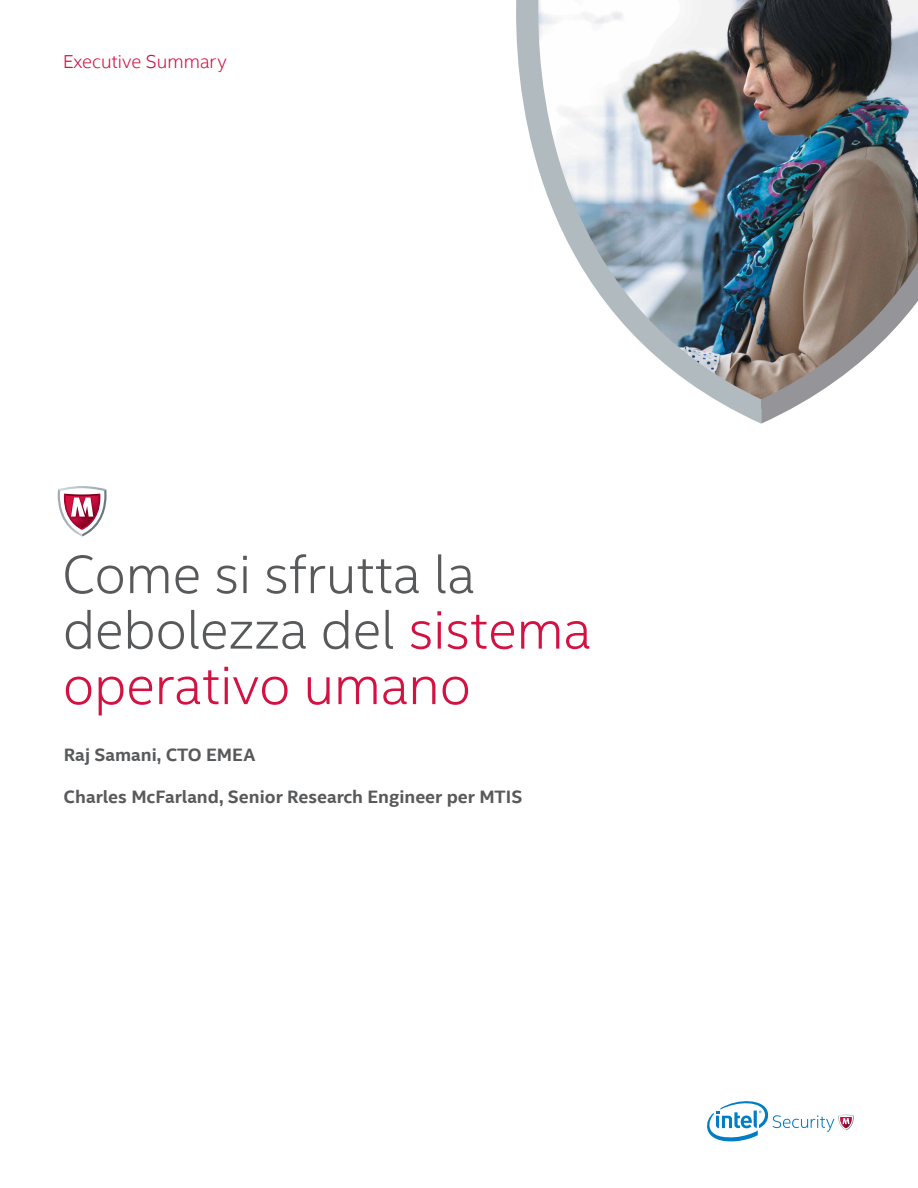
<style>
.page{position:relative;width:918px;height:1188px;background:#fff}
.page>*{position:absolute;margin:0;border:0;box-sizing:border-box;transform-origin:0 0}
.t1{font:300 54px/55.5px "Intel Clear";color:#58595b}
.t2{font:300 18.75px "Intel Clear";color:#d31242}
.t3{font:700 18px "Intel Clear";color:#58595b}
.s1{color:#d31242}
</style>
<div class="page">
<svg style="left:58px;top:486px;width:49px;height:51px"></svg>
<img style="left:761px;top:0;width:157px;height:424px">
<img style="left:516px;top:0;width:245px;height:424px">
<svg style="left:707px;top:1101px;width:147px;height:40px"></svg>
<p class="t2" style="left:63px;top:49px;width:165px">Executive Summary</p>
<h1 class="t1" style="left:62px;top:545px;width:531px">Come si sfrutta la debolezza del <span class="s1">sistema operativo umano</span></h1>
<p class="t3" style="left:64px;top:742px;width:193px">Raj Samani, CTO EMEA</p>
<p class="t3" style="left:64px;top:784px;width:460px">Charles McFarland, Senior Research Engineer per MTIS</p>
</div>
